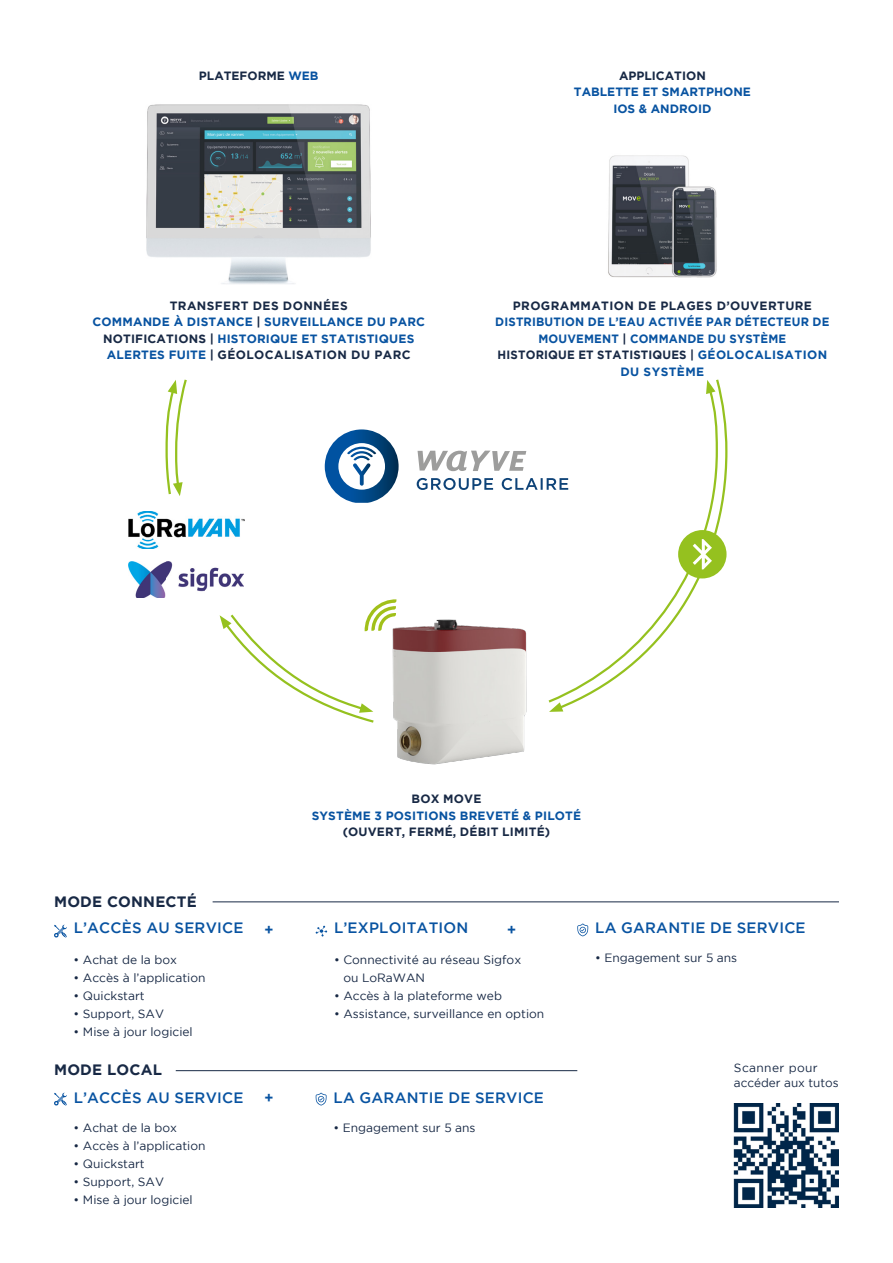
<style>
.page{position:relative;width:893px;height:1263px;background:#fff}
.page>*{position:absolute;margin:0;border:0;box-sizing:border-box;transform-origin:0 0}
.t1{font:500 15px "Gotham";letter-spacing:.015em;color:#0853a1}
.t2{font:700 15px "Gotham";letter-spacing:.015em;color:#182945}
.t3{font:700 15px "Century Gothic";color:#0853a1}
.t4{font:12px/18px "Gotham";color:#182945}
.t5{font:700 12px/16.5px "Gotham";letter-spacing:.015em;color:#0853a1;text-align:center}
.t6{font:700 12px/16.5px "Gotham";letter-spacing:.015em;color:#0853a1;text-align:center;scale:.96 1}
.t7{font:700 12px "Gotham";letter-spacing:.015em;color:#182945}
.t8{font:700 12px "Gotham";letter-spacing:.035em;color:#182945}
.s1{color:#0853a1}
.s2{color:#182945}
</style>
<div class="page">
<img style="left:396px;top:619px;width:131px;height:146px">
<img style="left:128px;top:511px;width:117px;height:38px">
<img style="left:128px;top:561px;width:116px;height:36px">
<img style="left:608px;top:155px;width:109px;height:123px">
<img style="left:146px;top:104px;width:225px;height:180px">
<svg style="left:165px;top:379px;width:22px;height:117px"></svg>
<svg style="left:555px;top:379px;width:173px;height:329px"></svg>
<svg style="left:549px;top:702px;width:14px;height:10px"></svg>
<div style="left:678px;top:530px;width:48px;height:48px;background:#95c11f;border-radius:50%"></div>
<svg style="left:693px;top:539px;width:19px;height:30px"></svg>
<hr style="left:213px;top:901px;width:626px;height:1px;background:#182945">
<hr style="left:176px;top:1070px;width:401px;height:1px;background:#182945">
<svg style="left:316px;top:926px;width:11px;height:10px"></svg>
<svg style="left:577px;top:923px;width:11px;height:13px"></svg>
<svg style="left:316px;top:1093px;width:11px;height:12px"></svg>
<svg style="left:54px;top:1093px;width:13px;height:12px"></svg>
<svg style="left:54px;top:925px;width:13px;height:12px"></svg>
<img style="left:734px;top:1103px;width:105px;height:105px">
<svg style="left:325px;top:429px;width:74px;height:74px"></svg>
<svg style="left:417px;top:478px;width:151px;height:12px"></svg>
<svg style="left:418px;top:451px;width:108px;height:20px"></svg>
<svg style="left:220px;top:599px;width:176px;height:124px"></svg>
<p class="t7" style="left:199px;top:69px;width:121px">PLATEFORME <span class="s1">WEB</span></p>
<p class="t7" style="left:619px;top:69px;width:88px">APPLICATION</p>
<p class="t5" style="left:574px;top:84px;width:178px">TABLETTE ET SMARTPHONE<br>IOS &amp; ANDROID</p>
<p class="t5" style="left:92px;top:297px;width:334px"><span class="s2">TRANSFERT DES DONNÉES<br></span>COMMANDE À DISTANCE <span class="s2">|</span> SURVEILLANCE DU PARC <span class="s2">NOTIFICATIONS |</span> HISTORIQUE ET STATISTIQUES ALERTES FUITE <span class="s2">| GÉOLOCALISATION DU PARC</span></p>
<p class="t8" style="left:513px;top:298px;width:301px">PROGRAMMATION DE PLAGES D’OUVERTURE</p>
<p class="t6" style="left:495px;top:313px;width:350px">DISTRIBUTION DE L’EAU ACTIVÉE PAR DÉTECTEUR DE MOUVEMENT <span class="s2">|</span> COMMANDE DU SYSTÈME<br><span class="s2">HISTORIQUE ET STATISTIQUES |</span> GÉOLOCALISATION DU SYSTÈME</p>
<p class="t2" style="left:54px;top:892px;width:144px">MODE CONNECTÉ</p>
<p class="t1" style="left:74px;top:920px;width:171px">L’ACCÈS AU SERVICE</p>
<p class="t4" style="left:74px;top:950px;width:105px">• Achat de la box</p>
<p class="t4" style="left:74px;top:968px;width:133px">• Accès à l’application</p>
<p class="t4" style="left:74px;top:986px;width:73px">• Quickstart</p>
<p class="t4" style="left:74px;top:1004px;width:92px">• Support, SAV</p>
<p class="t4" style="left:74px;top:1022px;width:121px">• Mise à jour logiciel</p>
<p class="t2" style="left:54px;top:1060px;width:109px">MODE LOCAL</p>
<p class="t1" style="left:74px;top:1089px;width:171px">L’ACCÈS AU SERVICE</p>
<p class="t4" style="left:74px;top:1118px;width:105px">• Achat de la box</p>
<p class="t4" style="left:74px;top:1136px;width:133px">• Accès à l’application</p>
<p class="t4" style="left:74px;top:1154px;width:73px">• Quickstart</p>
<p class="t4" style="left:74px;top:1172px;width:92px">• Support, SAV</p>
<p class="t4" style="left:74px;top:1190px;width:121px">• Mise à jour logiciel</p>
<p class="t3" style="left:264px;top:918px;width:10px">+</p>
<p class="t3" style="left:264px;top:1086px;width:10px">+</p>
<p class="t7" style="left:412px;top:792px;width:71px">BOX MOVE</p>
<p class="t5" style="left:312px;top:807px;width:271px">SYSTÈME 3 POSITIONS BREVETÉ &amp; PILOTÉ</p>
<p class="t7" style="left:343px;top:825px;width:209px">(OUVERT, FERMÉ, DÉBIT LIMITÉ)</p>
<p class="t1" style="left:334px;top:920px;width:136px">L’EXPLOITATION</p>
<p class="t4" style="left:343px;top:950px;width:179px;text-indent:-9px">• Connectivité au réseau Sigfox ou LoRaWAN</p>
<p class="t4" style="left:334px;top:986px;width:170px">• Accès à la plateforme web</p>
<p class="t4" style="left:334px;top:1004px;width:212px">• Assistance, surveillance en option</p>
<p class="t3" style="left:507px;top:918px;width:10px">+</p>
<p class="t1" style="left:333px;top:1089px;width:212px">LA GARANTIE DE SERVICE</p>
<p class="t4" style="left:333px;top:1118px;width:144px">• Engagement sur 5 ans</p>
<p class="t1" style="left:595px;top:920px;width:212px">LA GARANTIE DE SERVICE</p>
<p class="t4" style="left:595px;top:948px;width:144px">• Engagement sur 5 ans</p>
<p class="t4" style="left:734px;top:1060px;width:106px;line-height:15px">Scanner pour accéder aux tutos</p>
</div>
